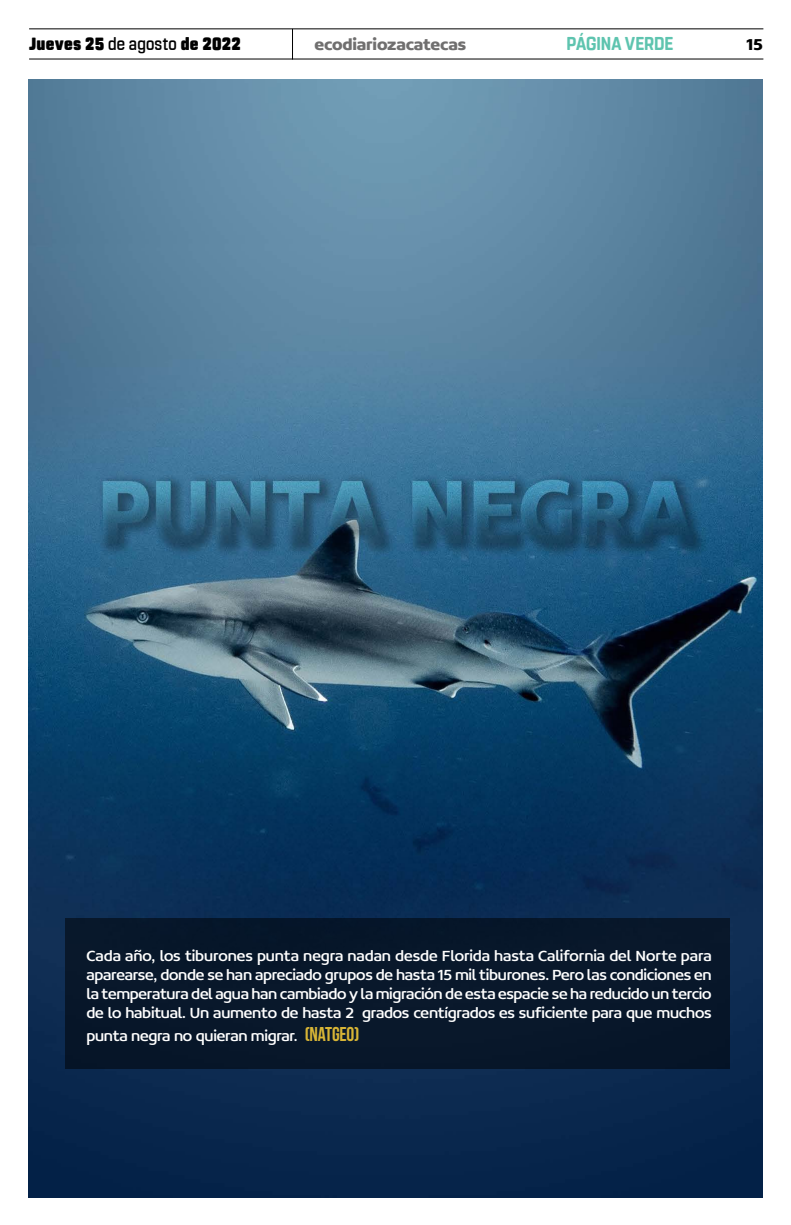
<style>
.page{position:relative;width:791px;height:1225px;background:#fff}
.page>*{position:absolute;margin:0;border:0;box-sizing:border-box;transform-origin:0 0}
.t1{font:700 18.6px "Rohn Rounded";letter-spacing:-.005em;color:#5ec4af;scale:.91 1}
.t2{font:900 17.6px "Rohn Rounded";letter-spacing:.015em;color:#000;scale:.91 1}
.t3{font:700 16.9px "Concord";letter-spacing:-.01em;color:#706f6f}
.t4{font:700 16.9px "Concord";color:#000}
.t5{font:16px/19px "Concord";letter-spacing:-.015em;color:#fff;text-align:justify}
.s1{font-weight:500}
.s2{font-family:"Bebas Neue";font-size:20px;color:#d8b536}
</style>
<div class="page">
<hr style="left:29px;top:28px;width:734px;height:1px;background:#000">
<hr style="left:29px;top:59px;width:734px;height:1px;background:#000">
<hr style="left:292px;top:29px;width:1px;height:31px;background:#000">
<img style="left:29px;top:79px;width:733px;height:1118px">
<div style="left:65px;top:918px;width:665px;height:150px;background:#08172a"></div>
<p class="t2" style="left:29px;top:33px;width:234px">Jueves 25 <span class="s1">de agosto</span> de 2022</p>
<p class="t3" style="left:314px;top:34px;width:153px">ecodiariozacatecas</p>
<p class="t1" style="left:566px;top:32px;width:119px">PÁGINA VERDE</p>
<p class="t4" style="left:746px;top:34px;width:18px">15</p>
<p class="t5" style="left:86px;top:946px;width:627px">Cada año, los tiburones punta negra nadan desde Florida hasta California del Norte para aparearse, donde se han apreciado grupos de hasta 15 mil tiburones. Pero las condiciones en la temperatura del agua han cambiado y la migración de esta espacie se ha reducido un tercio de lo habitual. Un aumento de hasta 2 grados centígrados es suficiente para que muchos</p>
<p class="t5" style="left:86px;top:1026px;width:274px">punta negra no quieran migrar. <span class="s2">(NATGEO)</span></p>
</div>
